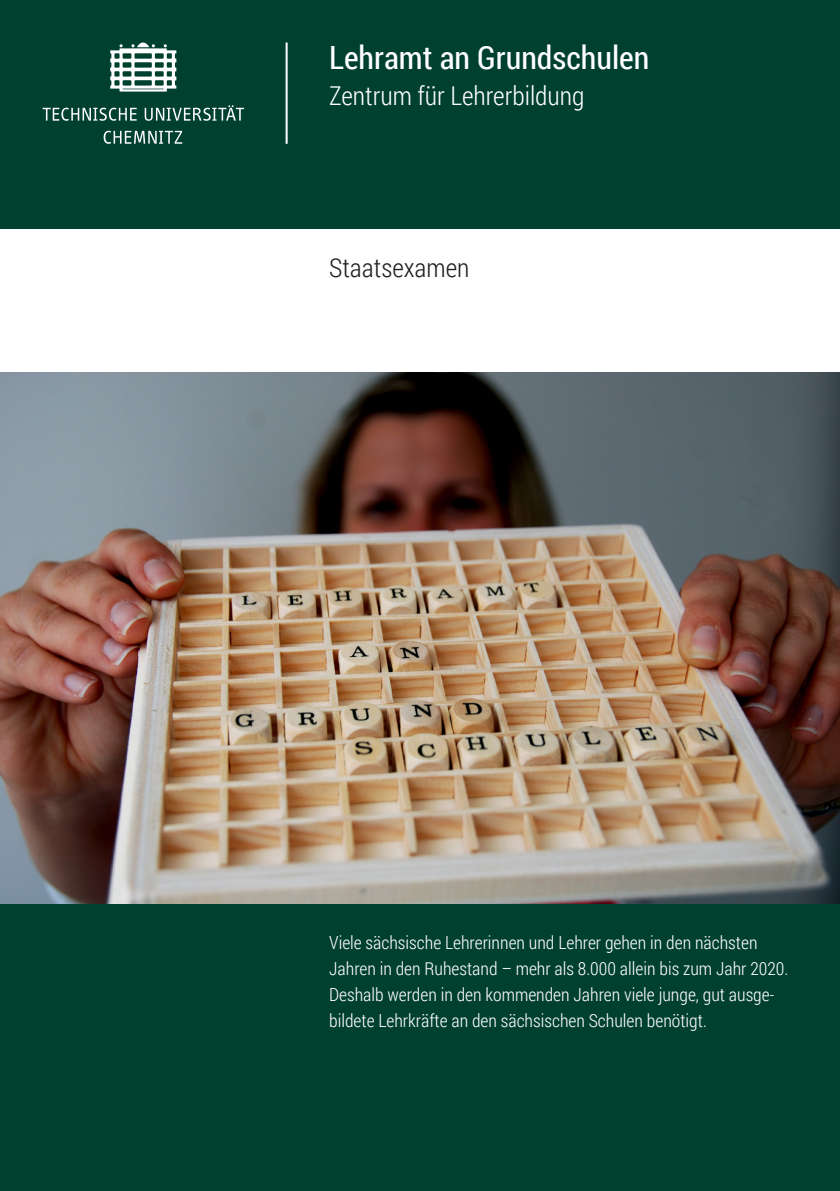
<style>
.page{position:relative;width:840px;height:1191px;background:#fff}
.page>*{position:absolute;margin:0;border:0;box-sizing:border-box;transform-origin:0 0}
.Studiengang_01{font:32px "Roboto Condensed";color:#fff}
.Fakultät_01{font:300 26px "Roboto Condensed";color:#fff}
.BA_MA_01{font:300 26px "Roboto Condensed";color:#231f20}
.Cover_Mengentext{font:300 18px/26px "Roboto Condensed";color:#fff}
</style>
<div class="page">
<div style="left:0;top:0;width:839px;height:229px;background:#00402f"></div>
<div style="left:0;top:858px;width:839px;height:333px;background:#00402f"></div>
<svg style="left:110px;top:42px;width:66px;height:50px"></svg>
<svg style="left:104px;top:131px;width:78px;height:13px"></svg>
<svg style="left:43px;top:105px;width:201px;height:16px"></svg>
<hr style="left:285px;top:43px;width:2px;height:101px;background:#fff">
<img style="left:0;top:373px;width:839px;height:530px">
<p class="Studiengang_01" style="left:329px;top:35px;width:321px">Lehramt an Grundschulen</p>
<p class="Fakultät_01" style="left:329px;top:78px;width:257px">Zentrum für Lehrerbildung</p>
<p class="BA_MA_01" style="left:329px;top:250px;width:142px">Staatsexamen</p>
<p class="Cover_Mengentext" style="left:329px;top:929px;width:460px">Viele sächsische Lehrerinnen und Lehrer gehen in den nächsten Jahren in den Ruhestand – mehr als 8.000 allein bis zum Jahr 2020.<br>Deshalb werden in den kommenden Jahren viele junge, gut ausge&shy;bildete Lehrkräfte an den sächsischen Schulen benötigt.</p>
</div>
